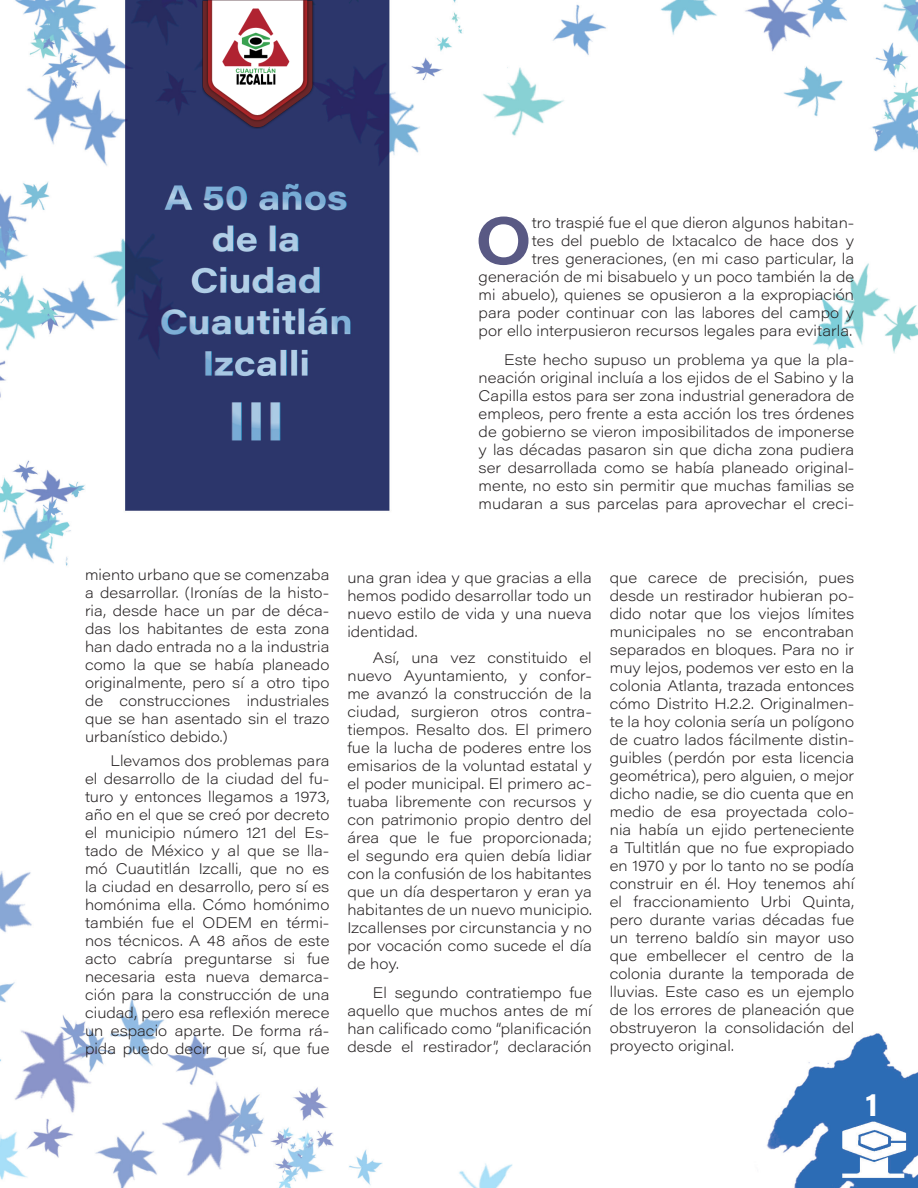
<style>
.page{position:relative;width:918px;height:1188px;background:#fff}
.page>*{position:absolute;margin:0;border:0;box-sizing:border-box;transform-origin:0 0}
.t1{font:66px "Acumin Variable Concept";color:#595984}
.t2{font:33px "Acumin Variable Concept";color:#fff}
.t3{font:15px/18px "Acumin Variable Concept";letter-spacing:.075em;color:#231f20;text-align:justify}
</style>
<div class="page">
<img style="left:0;top:0;width:918px;height:1188px">
<img style="left:203px;top:0;width:111px;height:129px">
<p class="t1" style="left:475px;top:196px;width:50px">O</p>
<p class="t3" style="left:479px;top:213px;width:376px;text-align:right">tro traspié fue el que dieron algunos habitan-<br>tes del pueblo de Ixtacalco de hace dos y<br>tres generaciones, (en mi caso particular, la generación de mi bisabuelo y un poco también la de mi abuelo), quienes se opusieron a la expropiación para poder continuar con las labores del campo y por ello interpusieron recursos legales para evitarla.</p>
<p class="t3" style="left:479px;top:350px;width:376px;text-indent:26px">Este hecho supuso un problema ya que la pla&shy;neación original incluía a los ejidos de el Sabino y la Capilla estos para ser zona industrial generadora de empleos, pero frente a esta acción los tres órdenes de gobierno se vieron imposibilitados de imponerse y las décadas pasaron sin que dicha zona pudiera ser desarrollada como se había planeado original&shy;mente, no esto sin permitir que muchas familias se mudaran a sus parcelas para aprovechar el creci-</p>
<p class="t3" style="left:85px;top:565px;width:245px">miento urbano que se comenzaba a desarrollar. (Ironías de la histo&shy;ria, desde hace un par de déca&shy;das los habitantes de esta zona han dado entrada no a la industria como la que se había planeado originalmente, pero sí a otro tipo de construcciones industriales que se han asentado sin el trazo urbanístico debido.)</p>
<p class="t3" style="left:85px;top:751px;width:245px;text-indent:26px">Llevamos dos problemas para el desarrollo de la ciudad del fu&shy;turo y entonces llegamos a 1973, año en el que se creó por decreto el municipio número 121 del Es&shy;tado de México y al que se lla&shy;mó Cuautitlán Izcalli, que no es la ciudad en desarrollo, pero sí es homónima ella. Cómo homónimo también fue el ODEM en térmi&shy;nos técnicos. A 48 años de este acto cabría preguntarse si fue necesaria esta nueva demarca&shy;ción para la construcción de una ciudad, pero esa reflexión merece un espacio aparte. De forma rá&shy;pida puedo decir que sí, que fue</p>
<p class="t3" style="left:347px;top:568px;width:245px">una gran idea y que gracias a ella hemos podido desarrollar todo un nuevo estilo de vida y una nueva identidad.</p>
<p class="t3" style="left:347px;top:649px;width:246px;text-indent:26px">Así, una vez constituido el nuevo Ayuntamiento, y confor&shy;me avanzó la construcción de la ciudad, surgieron otros contra&shy;tiempos. Resalto dos. El primero fue la lucha de poderes entre los emisarios de la voluntad estatal y el poder municipal. El primero ac&shy;tuaba libremente con recursos y con patrimonio propio dentro del área que le fue proporcionada; el segundo era quien debía lidiar con la confusión de los habitantes que un día despertaron y eran ya habitantes de un nuevo municipio.<br>Izcallenses por circunstancia y no por vocación como sucede el día de hoy.</p>
<p class="t3" style="left:347px;top:984px;width:246px;text-indent:26px">El segundo contratiempo fue aquello que muchos antes de mí han calificado como “planificación desde el restirador”, declaración</p>
<p class="t3" style="left:610px;top:568px;width:246px">que carece de precisión, pues desde un restirador hubieran po&shy;dido notar que los viejos límites municipales no se encontraban separados en bloques. Para no ir muy lejos, podemos ver esto en la colonia Atlanta, trazada entonces cómo Distrito H.2.2. Originalmen&shy;te la hoy colonia sería un polígono de cuatro lados fácilmente distin&shy;guibles (perdón por esta licencia geométrica), pero alguien, o mejor dicho nadie, se dio cuenta que en medio de esa proyectada colo&shy;nia había un ejido perteneciente a Tultitlán que no fue expropiado en 1970 y por lo tanto no se podía construir en él. Hoy tenemos ahí el fraccionamiento Urbi Quinta, pero durante varias décadas fue un terreno baldío sin mayor uso que embellecer el centro de la colonia durante la temporada de lluvias. Este caso es un ejemplo de los errores de planeación que obstruyeron la consolidación del proyecto original.</p>
<h2 class="t2" style="left:865px;top:1082px;width:13px">1</h2>
</div>
